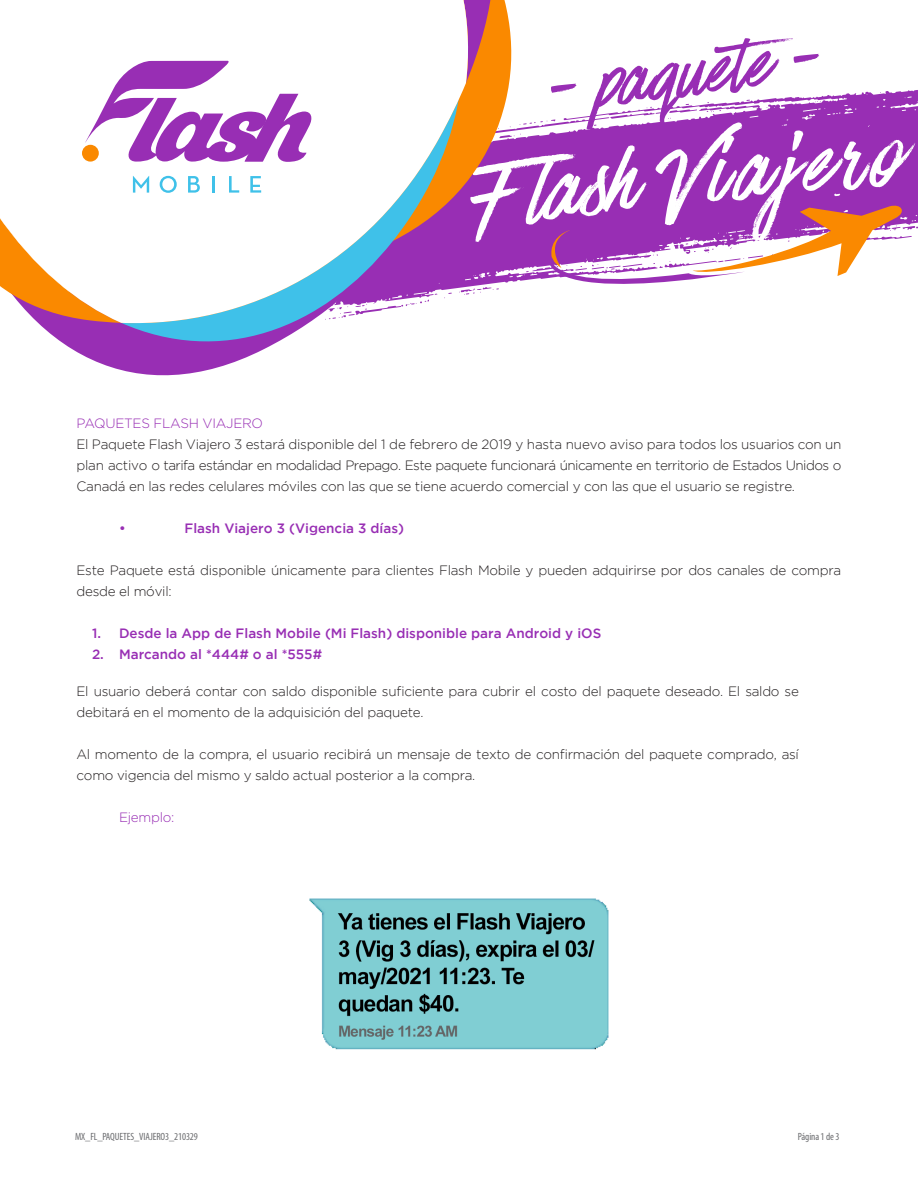
<style>
.page{position:relative;width:918px;height:1188px;background:#fff}
.page>*{position:absolute;margin:0;border:0;box-sizing:border-box;transform-origin:0 0}
.t1{font:italic 105px "Have Heart One";color:#fff}
.t2{font:italic 87.3px "Have Heart One";color:#982eb4}
.t3{font:300 13.5px/21px "Gotham";letter-spacing:-.02em;color:#231f20}
.t4{font:500 13.5px "Gotham";color:#982eb4}
.t5{font:300 13.5px "Gotham";letter-spacing:-.02em;color:#982eb4}
.t6{font:condensed 10.5px "Myriad Pro";letter-spacing:-.01em;color:#6c6d70}
</style>
<div class="page">
<svg style="left:44px;top:328px;width:178px;height:48px;fill:#982eb4"></svg>
<svg style="left:121px;top:328px;width:180px;height:38px;fill:#982eb4"></svg>
<svg style="left:0;top:0;width:907px;height:324px"></svg>
<img style="left:309px;top:898px;width:300px;height:152px">
<h2 class="t2" style="left:536px;top:43px;width:277px;rotate:-7deg">- paquete -</h2>
<h1 class="t1" style="left:458px;top:143px;width:436px;rotate:-6deg">F lash Viajero</h1>
<p class="t5" style="left:77px;top:416px;width:188px">PAQUETES FLASH VIAJERO</p>
<p class="t3" style="left:77px;top:433px;width:766px;text-align:justify">El Paquete Flash Viajero 3 estará disponible del 1 de febrero de 2019 y hasta nuevo aviso para todos los usuarios con un plan activo o tarifa estándar en modalidad Prepago. Este paquete funcionará únicamente en territorio de Estados Unidos o Canadá en las redes celulares móviles con las que se tiene acuerdo comercial y con las que el usuario se registre.</p>
<p class="t4" style="left:119px;top:520px;width:8px">•</p>
<p class="t4" style="left:185px;top:520px;width:221px">Flash Viajero 3 (Vigencia 3 días)</p>
<p class="t3" style="left:77px;top:559px;width:766px">Este Paquete está disponible únicamente para clientes Flash Mobile y pueden adquirirse por dos canales de compra desde el móvil:</p>
<p class="t4" style="left:92px;top:625px;width:511px">1. Desde la App de Flash Mobile (Mi Flash) disponible para Android y iOS</p>
<p class="t4" style="left:92px;top:646px;width:232px">2. Marcando al *444# o al *555#</p>
<p class="t3" style="left:77px;top:680px;width:724px">El usuario deberá contar con saldo disponible suficiente para cubrir el costo del paquete deseado. El saldo se debitará en el momento de la adquisición del paquete.</p>
<p class="t3" style="left:77px;top:743px;width:724px">Al momento de la compra, el usuario recibirá un mensaje de texto de confirmación del paquete comprado, así como vigencia del mismo y saldo actual posterior a la compra.</p>
<p class="t5" style="left:119px;top:810px;width:57px">Ejemplo:</p>
<p class="t6" style="left:75px;top:1130px;width:124px">MX_FL_PAQUETES_VIAJERO3_210329</p>
<p class="t6" style="left:798px;top:1130px;width:43px">Página 1 de 3</p>
</div>
